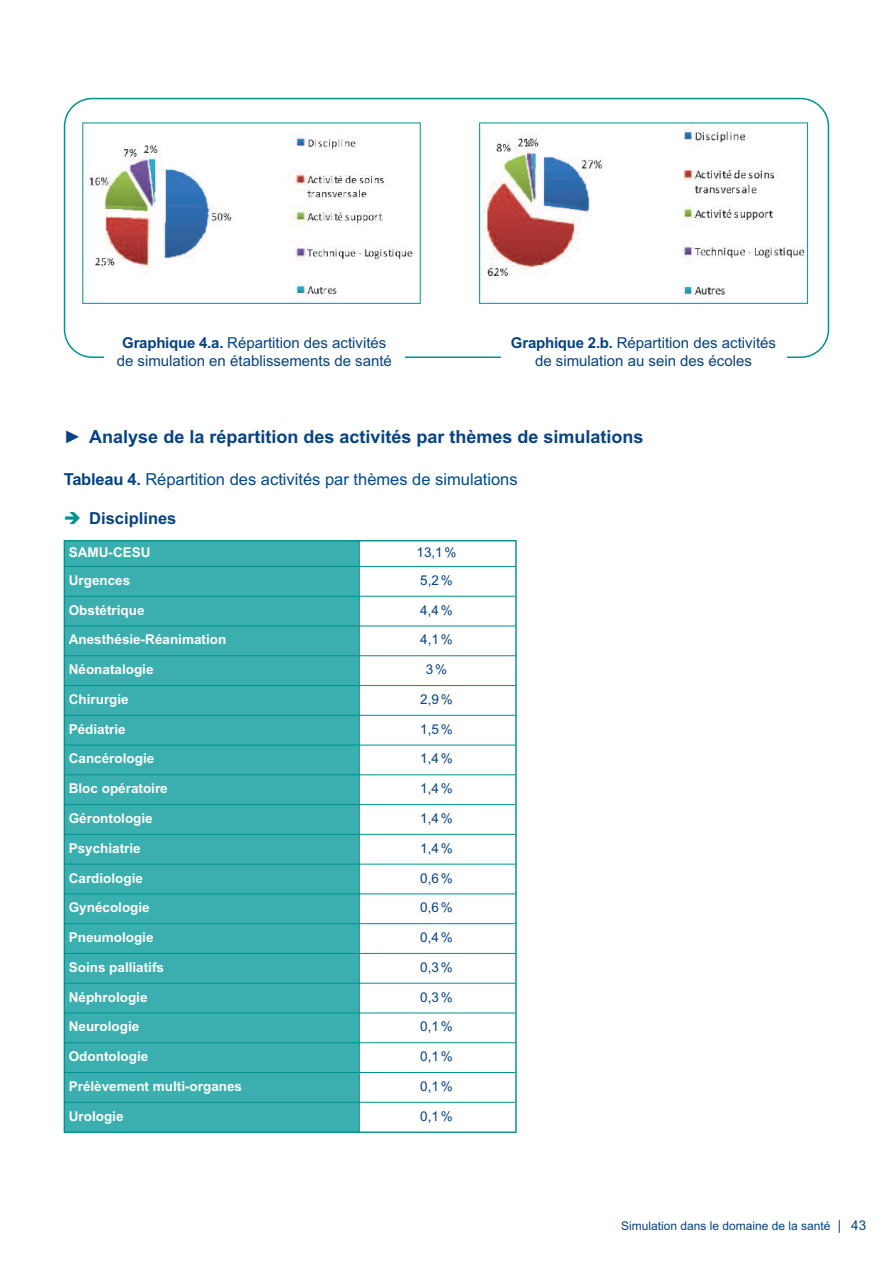
<style>
.page{position:relative;width:893px;height:1263px;background:#fff}
.page>*{position:absolute;margin:0;border:0;box-sizing:border-box;transform-origin:0 0}
.t1{font:700 18px "Arial";color:#054286}
.t2{font:16.5px "Arial";color:#014990}
.t3{font:700 16.5px "Arial";color:#054286}
.t4{font:15px/18px "Arial";color:#054286;text-align:center}
.t5{font:700 13.5px "Arial";color:#fff}
.t6{font:13.5px "Arial";color:#054286}
.t7{font:12px "Arial";color:#054286}
.s1{font-weight:700}
.s2{font-weight:400}
.s3{font-weight:700;color:#054286}
.s4{font-size:13.5px}
</style>
<div class="page">
<svg style="left:64px;top:98px;width:765px;height:260px"></svg>
<div style="left:104px;top:337px;width:301px;height:36px;background:#fff"></div>
<div style="left:501px;top:337px;width:285px;height:35px;background:#fff"></div>
<img style="left:84px;top:125px;width:335px;height:177px">
<div style="left:82px;top:123px;width:339px;height:181px;border:1px solid #009290"></div>
<img style="left:481px;top:125px;width:325px;height:177px">
<div style="left:479px;top:123px;width:329px;height:181px;border:1px solid #009290"></div>
<div style="left:65px;top:541px;width:294px;height:25px;background:#3bafaf"></div>
<div style="left:65px;top:566px;width:294px;height:30px;background:#3bafaf"></div>
<div style="left:65px;top:596px;width:294px;height:30px;background:#3bafaf"></div>
<div style="left:65px;top:626px;width:294px;height:30px;background:#3bafaf"></div>
<div style="left:65px;top:656px;width:294px;height:29px;background:#3bafaf"></div>
<div style="left:65px;top:685px;width:294px;height:30px;background:#3bafaf"></div>
<div style="left:65px;top:715px;width:294px;height:30px;background:#3bafaf"></div>
<div style="left:65px;top:745px;width:294px;height:30px;background:#3bafaf"></div>
<div style="left:65px;top:775px;width:294px;height:29px;background:#3bafaf"></div>
<div style="left:65px;top:804px;width:294px;height:30px;background:#3bafaf"></div>
<div style="left:65px;top:834px;width:294px;height:30px;background:#3bafaf"></div>
<div style="left:65px;top:864px;width:294px;height:30px;background:#3bafaf"></div>
<div style="left:65px;top:894px;width:294px;height:30px;background:#3bafaf"></div>
<div style="left:65px;top:924px;width:294px;height:29px;background:#3bafaf"></div>
<div style="left:65px;top:953px;width:294px;height:30px;background:#3bafaf"></div>
<div style="left:65px;top:983px;width:294px;height:30px;background:#3bafaf"></div>
<div style="left:65px;top:1013px;width:294px;height:30px;background:#3bafaf"></div>
<div style="left:65px;top:1043px;width:294px;height:29px;background:#3bafaf"></div>
<div style="left:65px;top:1072px;width:294px;height:30px;background:#3bafaf"></div>
<div style="left:65px;top:1102px;width:294px;height:30px;background:#3bafaf"></div>
<hr style="left:64px;top:541px;width:1px;height:591px;background:#009290">
<hr style="left:359px;top:541px;width:1px;height:591px;background:#009290">
<hr style="left:515px;top:541px;width:1px;height:591px;background:#009290">
<hr style="left:65px;top:541px;width:451px;height:1px;background:#009290">
<hr style="left:65px;top:566px;width:451px;height:1px;background:#009290">
<hr style="left:65px;top:596px;width:451px;height:1px;background:#009290">
<hr style="left:65px;top:626px;width:451px;height:1px;background:#009290">
<hr style="left:65px;top:655px;width:451px;height:1px;background:#009290">
<hr style="left:65px;top:685px;width:451px;height:1px;background:#009290">
<hr style="left:65px;top:715px;width:451px;height:1px;background:#009290">
<hr style="left:65px;top:745px;width:451px;height:1px;background:#009290">
<hr style="left:65px;top:774px;width:451px;height:1px;background:#009290">
<hr style="left:65px;top:804px;width:451px;height:1px;background:#009290">
<hr style="left:65px;top:834px;width:451px;height:1px;background:#009290">
<hr style="left:65px;top:864px;width:451px;height:1px;background:#009290">
<hr style="left:65px;top:894px;width:451px;height:1px;background:#009290">
<hr style="left:65px;top:923px;width:451px;height:1px;background:#009290">
<hr style="left:65px;top:953px;width:451px;height:1px;background:#009290">
<hr style="left:65px;top:983px;width:451px;height:1px;background:#009290">
<hr style="left:65px;top:1013px;width:451px;height:1px;background:#009290">
<hr style="left:65px;top:1042px;width:451px;height:1px;background:#009290">
<hr style="left:65px;top:1072px;width:451px;height:1px;background:#009290">
<hr style="left:65px;top:1102px;width:451px;height:1px;background:#009290">
<hr style="left:65px;top:1132px;width:451px;height:1px;background:#009290">
<p class="t4" style="left:117px;top:334px;width:277px"><span class="s1">Graphique 4.a.</span> Répartition des activités de simulation en établissements de santé</p>
<p class="t4" style="left:511px;top:334px;width:267px"><span class="s1">Graphique 2.b.</span> Répartition des activités de simulation au sein des écoles</p>
<h1 class="t1" style="left:64px;top:426px;width:581px"><span class="s2">►</span> Analyse de la répartition des activités par thèmes de simulations</h1>
<p class="t2" style="left:64px;top:469px;width:455px"><span class="s3">Tableau 4.</span> Répartition des activités par thèmes de simulations</p>
<p class="t3" style="left:89px;top:509px;width:89px">Disciplines</p>
<p class="t5" style="left:69px;top:545px;width:83px">SAMU-CESU</p>
<p class="t6" style="left:416px;top:545px;width:41px">13,1%</p>
<p class="t5" style="left:69px;top:572px;width:63px">Urgences</p>
<p class="t6" style="left:420px;top:572px;width:34px">5,2%</p>
<p class="t5" style="left:69px;top:602px;width:77px">Obstétrique</p>
<p class="t6" style="left:420px;top:602px;width:34px">4,4%</p>
<p class="t5" style="left:69px;top:632px;width:159px">Anesthésie-Réanimation</p>
<p class="t6" style="left:420px;top:632px;width:34px">4,1%</p>
<p class="t5" style="left:69px;top:661px;width:86px">Néonatalogie</p>
<p class="t6" style="left:426px;top:661px;width:23px">3%</p>
<p class="t5" style="left:69px;top:691px;width:62px">Chirurgie</p>
<p class="t6" style="left:420px;top:691px;width:34px">2,9%</p>
<p class="t5" style="left:69px;top:721px;width:59px">Pédiatrie</p>
<p class="t6" style="left:420px;top:721px;width:34px">1,5%</p>
<p class="t5" style="left:69px;top:751px;width:87px">Cancérologie</p>
<p class="t6" style="left:420px;top:751px;width:34px">1,4%</p>
<p class="t5" style="left:69px;top:781px;width:101px">Bloc opératoire</p>
<p class="t6" style="left:420px;top:781px;width:34px">1,4%</p>
<p class="t5" style="left:69px;top:810px;width:86px">Gérontologie</p>
<p class="t6" style="left:420px;top:810px;width:34px">1,4%</p>
<p class="t5" style="left:69px;top:840px;width:74px">Psychiatrie</p>
<p class="t6" style="left:420px;top:840px;width:34px">1,4%</p>
<p class="t5" style="left:69px;top:870px;width:76px">Cardiologie</p>
<p class="t6" style="left:420px;top:870px;width:34px">0,6%</p>
<p class="t5" style="left:69px;top:900px;width:83px">Gynécologie</p>
<p class="t6" style="left:420px;top:900px;width:34px">0,6%</p>
<p class="t5" style="left:69px;top:929px;width:86px">Pneumologie</p>
<p class="t6" style="left:420px;top:929px;width:34px">0,4%</p>
<p class="t5" style="left:69px;top:959px;width:97px">Soins palliatifs</p>
<p class="t6" style="left:420px;top:959px;width:34px">0,3%</p>
<p class="t5" style="left:69px;top:989px;width:80px">Néphrologie</p>
<p class="t6" style="left:420px;top:989px;width:34px">0,3%</p>
<p class="t5" style="left:69px;top:1019px;width:72px">Neurologie</p>
<p class="t6" style="left:420px;top:1019px;width:34px">0,1%</p>
<p class="t5" style="left:69px;top:1048px;width:81px">Odontologie</p>
<p class="t6" style="left:420px;top:1048px;width:34px">0,1%</p>
<p class="t5" style="left:69px;top:1078px;width:175px">Prélèvement multi-organes</p>
<p class="t6" style="left:420px;top:1078px;width:34px">0,1%</p>
<p class="t5" style="left:69px;top:1108px;width:56px">Urologie</p>
<p class="t6" style="left:420px;top:1108px;width:34px">0,1%</p>
<p class="t7" style="left:621px;top:1219px;width:247px">Simulation dans le domaine de la santé <span class="s4">| 43</span></p>
</div>
